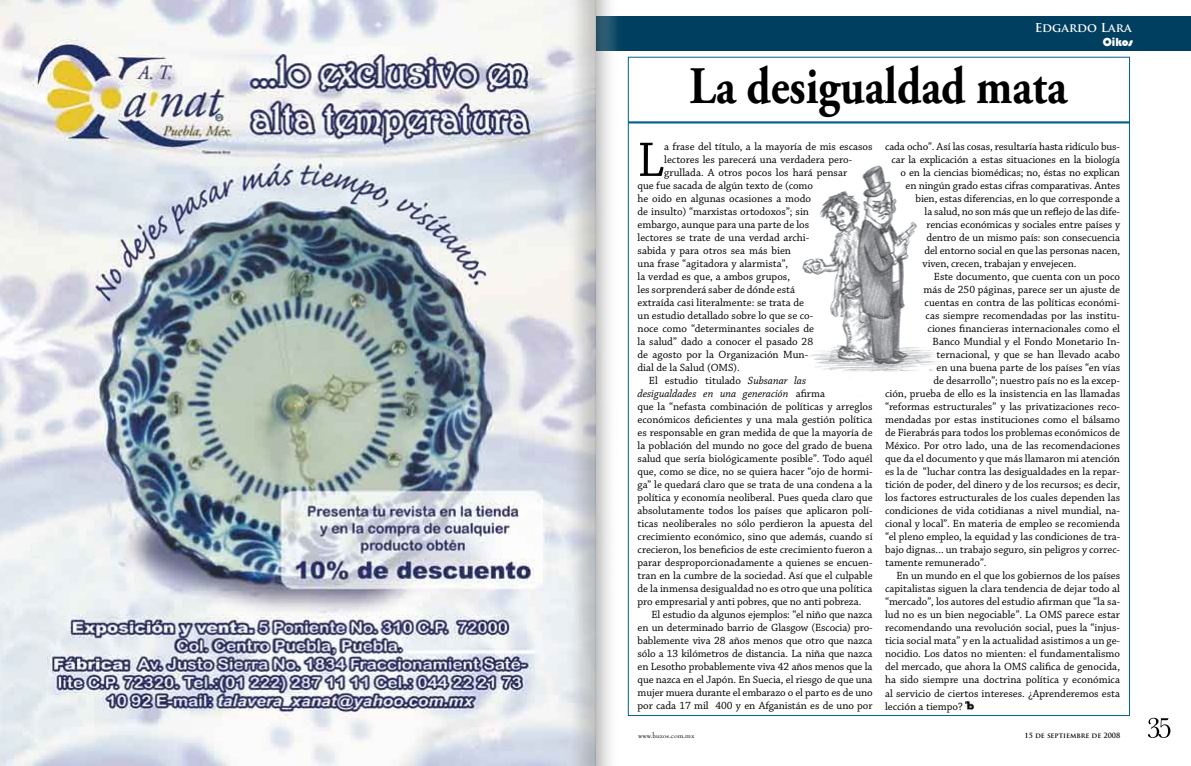
<style>
.page{position:relative;width:1191px;height:766px;background:#fff}
.page>*{position:absolute;margin:0;border:0;box-sizing:border-box;transform-origin:0 0}
.t1{font:700 52.5px "Adobe Garamond Pro";color:#000;scale:.86 1}
.t2{font:51px "Chaparral Pro";color:#000}
.t3{font:700 12px "Trajan Pro";color:#fff}
.t4{font:12px "Bauhaus 93";color:#fff}
.t5{font:11px "Chaparral Pro";color:#000}
.t6{font:italic 11px "Chaparral Pro";color:#000}
.t7{font:8px "Bernhard Modern Std";color:#000}
.t8{font:700 7px "Trajan Pro";color:#000}
.s1{font-style:italic}
.s2{font-style:normal}
</style>
<div class="page">
<div style="left:595px;top:16px;width:596px;height:35px;background:#003f5f"></div>
<img style="left:0;top:0;width:631px;height:765px">
<svg style="left:1148px;top:717px;width:22px;height:20px"></svg>
<img style="left:802px;top:165px;width:137px;height:230px">
<div style="left:628px;top:121px;width:501px;height:2px;background:#00618a;border:1px solid #00618a"></div>
<svg style="left:965px;top:701px;width:8px;height:8px"></svg>
<img style="left:559px;top:0;width:36px;height:765px">
<p class="t3" style="left:1034px;top:20px;width:98px">Edgardo Lara</p>
<h1 class="t1" style="left:689px;top:56px;width:440px">La desigualdad mata</h1>
<p class="t4" style="left:1103px;top:35px;width:32px">Oikos</p>
<h2 class="t2" style="left:637px;top:131px;width:28px">L</h2>
<p class="t5" style="left:664px;top:140px;width:210px">a frase del título, a la mayoría de mis escasos</p>
<p class="t5" style="left:664px;top:153px;width:189px">lectores les parecerá una verdadera pero-</p>
<p class="t5" style="left:664px;top:166px;width:184px">grullada. A otros pocos los hará pensar</p>
<p class="t5" style="left:637px;top:179px;width:177px">que fue sacada de algún texto de (como</p>
<p class="t5" style="left:637px;top:192px;width:175px">he oido en algunas ocasiones a modo</p>
<p class="t5" style="left:637px;top:205px;width:173px">de insulto) “marxistas ortodoxos”; sin</p>
<p class="t5" style="left:637px;top:218px;width:173px">embargo, aunque para una parte de los</p>
<p class="t5" style="left:637px;top:231px;width:173px">lectores se trate de una verdad archi-</p>
<p class="t5" style="left:637px;top:244px;width:155px">sabida y para otros sea más bien</p>
<p class="t5" style="left:637px;top:257px;width:152px">una frase “agitadora y alarmista”,</p>
<p class="t5" style="left:637px;top:270px;width:154px">la verdad es que, a ambos grupos,</p>
<p class="t5" style="left:637px;top:283px;width:159px">les sorprenderá saber de dónde está</p>
<p class="t5" style="left:637px;top:296px;width:168px">extraída casi literalmente: se trata de</p>
<p class="t5" style="left:637px;top:309px;width:177px">un estudio detallado sobre lo que se co-</p>
<p class="t5" style="left:637px;top:322px;width:178px">noce como “determinantes sociales de</p>
<p class="t5" style="left:637px;top:335px;width:177px">la salud” dado a conocer el pasado 28</p>
<p class="t5" style="left:637px;top:348px;width:172px">de agosto por la Organización Mun-</p>
<p class="t5" style="left:637px;top:361px;width:104px">dial de la Salud (OMS).</p>
<p class="t5" style="left:649px;top:374px;width:159px">El estudio titulado <span class="s1">Subsanar las</span></p>
<p class="t6" style="left:637px;top:387px;width:189px">desigualdades en una generación <span class="s2">afirma</span></p>
<p class="t5" style="left:637px;top:400px;width:236px">que la “nefasta combinación de políticas y arreglos</p>
<p class="t5" style="left:637px;top:413px;width:236px">económicos deficientes y una mala gestión política</p>
<p class="t5" style="left:637px;top:426px;width:236px">es responsable en gran medida de que la mayoría de</p>
<p class="t5" style="left:637px;top:439px;width:236px">la población del mundo no goce del grado de buena</p>
<p class="t5" style="left:637px;top:452px;width:236px">salud que sería biológicamente posible”. Todo aquél</p>
<p class="t5" style="left:637px;top:465px;width:236px">que, como se dice, no se quiera hacer “ojo de hormi-</p>
<p class="t5" style="left:637px;top:478px;width:236px">ga” le quedará claro que se trata de una condena a la</p>
<p class="t5" style="left:637px;top:491px;width:236px">política y economía neoliberal. Pues queda claro que</p>
<p class="t5" style="left:637px;top:504px;width:236px">absolutamente todos los países que aplicaron polí-</p>
<p class="t5" style="left:637px;top:517px;width:236px">ticas neoliberales no sólo perdieron la apuesta del</p>
<p class="t5" style="left:637px;top:530px;width:236px">crecimiento económico, sino que además, cuando sí</p>
<p class="t5" style="left:637px;top:543px;width:236px">crecieron, los beneficios de este crecimiento fueron a</p>
<p class="t5" style="left:637px;top:556px;width:236px">parar desproporcionadamente a quienes se encuen-</p>
<p class="t5" style="left:637px;top:569px;width:236px">tran en la cumbre de la sociedad. Así que el culpable</p>
<p class="t5" style="left:637px;top:582px;width:236px">de la inmensa desigualdad no es otro que una política</p>
<p class="t5" style="left:637px;top:595px;width:225px">pro empresarial y anti pobres, que no anti pobreza.</p>
<p class="t5" style="left:651px;top:608px;width:223px">El estudio da algunos ejemplos: “el niño que nazca</p>
<p class="t5" style="left:637px;top:621px;width:236px">en un determinado barrio de Glasgow (Escocia) pro-</p>
<p class="t5" style="left:637px;top:634px;width:236px">bablemente viva 28 años menos que otro que nazca</p>
<p class="t5" style="left:637px;top:647px;width:236px">sólo a 13 kilómetros de distancia. La niña que nazca</p>
<p class="t5" style="left:637px;top:660px;width:236px">en Lesotho probablemente viva 42 años menos que la</p>
<p class="t5" style="left:637px;top:673px;width:236px">que nazca en el Japón. En Suecia, el riesgo de que una</p>
<p class="t5" style="left:637px;top:686px;width:236px">mujer muera durante el embarazo o el parto es de uno</p>
<p class="t5" style="left:637px;top:699px;width:236px">por cada 17 mil 400 y en Afganistán es de uno por</p>
<p class="t5" style="left:885px;top:140px;width:236px">cada ocho”. Así las cosas, resultaría hasta ridículo bus-</p>
<p class="t5" style="left:891px;top:153px;width:230px">car la explicación a estas situaciones en la biología</p>
<p class="t5" style="left:900px;top:166px;width:221px">o en la ciencias biomédicas; no, éstas no explican</p>
<p class="t5" style="left:905px;top:179px;width:216px">en ningún grado estas cifras comparativas. Antes</p>
<p class="t5" style="left:915px;top:192px;width:206px">bien, estas diferencias, en lo que corresponde a</p>
<p class="t5" style="left:924px;top:205px;width:197px">la salud, no son más que un reflejo de las dife-</p>
<p class="t5" style="left:926px;top:218px;width:195px">rencias económicas y sociales entre países y</p>
<p class="t5" style="left:926px;top:231px;width:195px">dentro de un mismo país: son consecuencia</p>
<p class="t5" style="left:924px;top:244px;width:197px">del entorno social en que las personas nacen,</p>
<p class="t5" style="left:922px;top:257px;width:155px">viven, crecen, trabajan y envejecen.</p>
<p class="t5" style="left:934px;top:270px;width:188px">Este documento, que cuenta con un poco</p>
<p class="t5" style="left:923px;top:283px;width:198px">más de 250 páginas, parece ser un ajuste de</p>
<p class="t5" style="left:924px;top:296px;width:197px">cuentas en contra de las políticas económi-</p>
<p class="t5" style="left:925px;top:309px;width:196px">cas siempre recomendadas por las institu-</p>
<p class="t5" style="left:927px;top:322px;width:194px">ciones financieras internacionales como el</p>
<p class="t5" style="left:932px;top:335px;width:189px">Banco Mundial y el Fondo Monetario In-</p>
<p class="t5" style="left:936px;top:348px;width:185px">ternacional, y que se han llevado acabo</p>
<p class="t5" style="left:936px;top:361px;width:185px">en una buena parte de los países “en vías</p>
<p class="t5" style="left:933px;top:374px;width:188px">de desarrollo”; nuestro país no es la excep-</p>
<p class="t5" style="left:885px;top:387px;width:236px">ción, prueba de ello es la insistencia en las llamadas</p>
<p class="t5" style="left:885px;top:400px;width:236px">“reformas estructurales” y las privatizaciones reco-</p>
<p class="t5" style="left:885px;top:413px;width:236px">mendadas por estas instituciones como el bálsamo</p>
<p class="t5" style="left:885px;top:426px;width:236px">de Fierabrás para todos los problemas económicos de</p>
<p class="t5" style="left:885px;top:439px;width:236px">México. Por otro lado, una de las recomendaciones</p>
<p class="t5" style="left:885px;top:452px;width:236px">que da el documento y que más llamaron mi atención</p>
<p class="t5" style="left:885px;top:465px;width:236px">es la de “luchar contra las desigualdades en la repar-</p>
<p class="t5" style="left:885px;top:478px;width:236px">tición de poder, del dinero y de los recursos; es decir,</p>
<p class="t5" style="left:885px;top:491px;width:236px">los factores estructurales de los cuales dependen las</p>
<p class="t5" style="left:885px;top:504px;width:236px">condiciones de vida cotidianas a nivel mundial, na-</p>
<p class="t5" style="left:885px;top:517px;width:236px">cional y local”. En materia de empleo se recomienda</p>
<p class="t5" style="left:885px;top:530px;width:236px">“el pleno empleo, la equidad y las condiciones de tra-</p>
<p class="t5" style="left:885px;top:543px;width:236px">bajo dignas... un trabajo seguro, sin peligros y correc-</p>
<p class="t5" style="left:885px;top:556px;width:103px">tamente remunerado”.</p>
<p class="t5" style="left:896px;top:569px;width:225px">En un mundo en el que los gobiernos de los países</p>
<p class="t5" style="left:885px;top:582px;width:236px">capitalistas siguen la clara tendencia de dejar todo al</p>
<p class="t5" style="left:885px;top:595px;width:236px">“mercado”, los autores del estudio afirman que “la sa-</p>
<p class="t5" style="left:885px;top:608px;width:236px">lud no es un bien negociable”. La OMS parece estar</p>
<p class="t5" style="left:885px;top:621px;width:236px">recomendando una revolución social, pues la “injus-</p>
<p class="t5" style="left:885px;top:634px;width:236px">ticia social mata” y en la actualidad asistimos a un ge-</p>
<p class="t5" style="left:885px;top:647px;width:236px">nocidio. Los datos no mienten: el fundamentalismo</p>
<p class="t5" style="left:885px;top:660px;width:236px">del mercado, que ahora la OMS califica de genocida,</p>
<p class="t5" style="left:885px;top:673px;width:236px">ha sido siempre una doctrina política y económica</p>
<p class="t5" style="left:885px;top:686px;width:236px">al servicio de ciertos intereses. ¿Aprenderemos esta</p>
<p class="t5" style="left:885px;top:699px;width:79px">lección a tiempo?</p>
<p class="t7" style="left:638px;top:730px;width:58px">www.buzos.com.mx</p>
<p class="t8" style="left:1024px;top:730px;width:97px">15 de septiembre de 2008</p>
</div>
